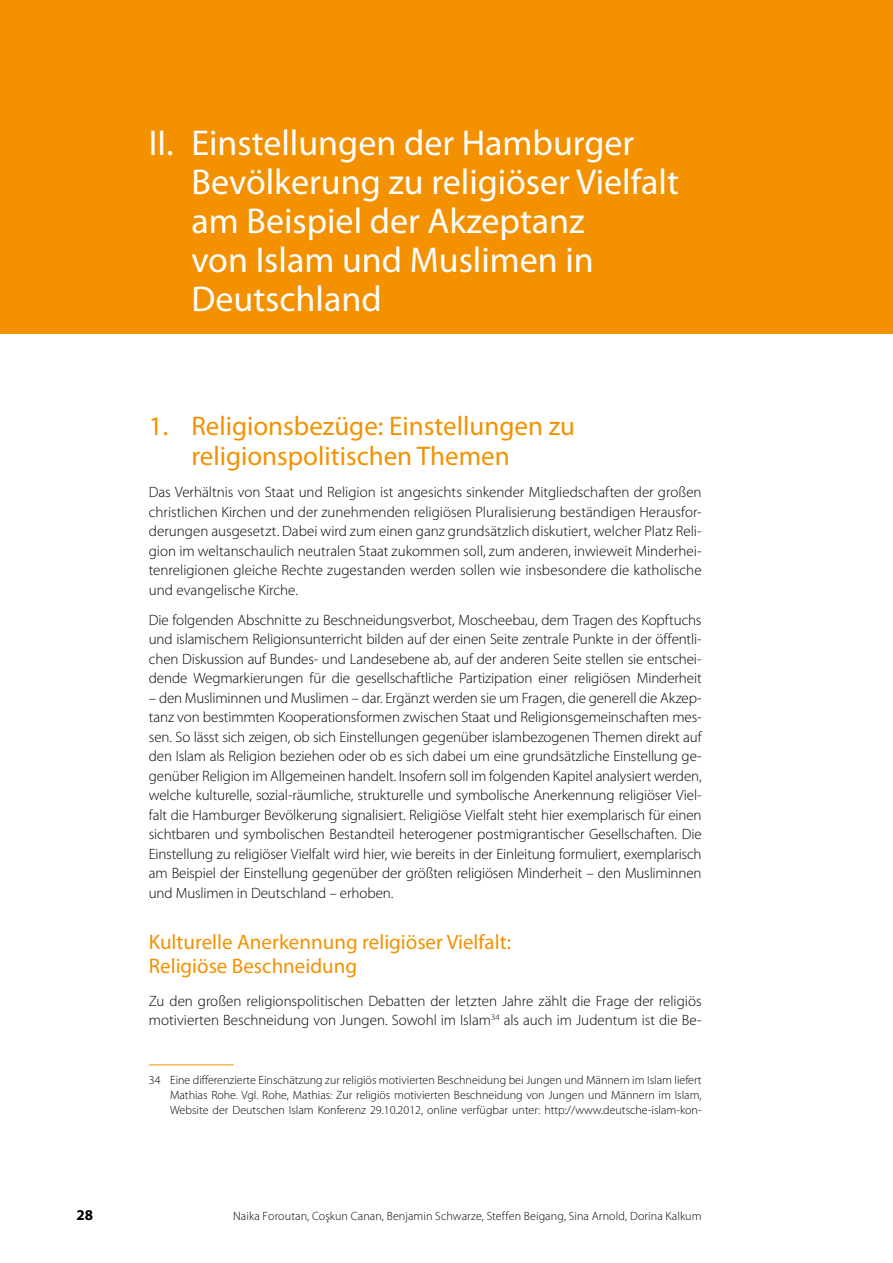
<style>
.page{position:relative;width:893px;height:1263px;background:#fff}
.page>*{position:absolute;margin:0;border:0;box-sizing:border-box;transform-origin:0 0}
._04_TIT_1{font:36px/39px "Myriad Pro";color:#fff}
._05_TIT_2{font:27px/30px "Myriad Pro";color:#f39100}
._06_TIT_3{font:21px/24px "Myriad Pro";color:#f39100}
._01_Fließtext{font:300 15px/19.5px "Myriad Pro";color:#000;text-align:justify}
.t1{font:700 15px "Myriad Pro";color:#000}
._03_Fußnote{font:300 12px/15px "Myriad Pro";letter-spacing:.005em;color:#000;text-align:justify}
</style>
<div class="page">
<div style="left:0;top:0;width:893px;height:334px;background:#f39100"></div>
<hr style="left:149px;top:1064px;width:85px;height:1px;background:#f39100">
<p class="_04_TIT_1" style="left:191px;top:122px;width:489px;text-indent:-43px">II. Einstellungen der Hamburger<br>Bevölkerung zu religiöser Vielfalt am Beispiel der Akzeptanz<br>von Islam und Muslimen in<br>Deutschland</p>
<p class="_05_TIT_2" style="left:191px;top:410px;width:385px;text-indent:-43px">1. Religionsbezüge: Einstellungen zu religionspolitischen Themen</p>
<p class="_01_Fließtext" style="left:149px;top:482px;width:554px">Das Verhältnis von Staat und Religion ist angesichts sinkender Mitgliedschaften der großen christlichen Kirchen und der zunehmenden religiösen Pluralisierung beständigen Herausfor&shy;derungen ausgesetzt. Dabei wird zum einen ganz grundsätzlich diskutiert, welcher Platz Reli&shy;gion im weltanschaulich neutralen Staat zukommen soll, zum anderen, inwieweit Minderhei&shy;tenreligionen gleiche Rechte zugestanden werden sollen wie insbesondere die katholische und evangelische Kirche.</p>
<p class="_01_Fließtext" style="left:149px;top:610px;width:554px">Die folgenden Abschnitte zu Beschneidungsverbot, Moscheebau, dem Tragen des Kopftuchs und islamischem Religionsunterricht bilden auf der einen Seite zentrale Punkte in der öffentli&shy;chen Diskussion auf Bundes- und Landesebene ab, auf der anderen Seite stellen sie entschei&shy;dende Wegmarkierungen für die gesellschaftliche Partizipation einer religiösen Minderheit</p>
<p class="_01_Fließtext" style="left:149px;top:688px;width:554px">– den Musliminnen und Muslimen – dar. Ergänzt werden sie um Fragen, die generell die Akzep&shy;tanz von bestimmten Kooperationsformen zwischen Staat und Religionsgemeinschaften mes&shy;sen. So lässt sich zeigen, ob sich Einstellungen gegenüber islambezogenen Themen direkt auf den Islam als Religion beziehen oder ob es sich dabei um eine grundsätzliche Einstellung ge&shy;genüber Religion im Allgemeinen handelt. Insofern soll im folgenden Kapitel analysiert werden, welche kulturelle, sozial-räumliche, strukturelle und symbolische Anerkennung religiöser Viel&shy;falt die Hamburger Bevölkerung signalisiert. Religiöse Vielfalt steht hier exemplarisch für einen sichtbaren und symbolischen Bestandteil heterogener postmigrantischer Gesellschaften. Die Einstellung zu religiöser Vielfalt wird hier, wie bereits in der Einleitung formuliert, exemplarisch am Beispiel der Einstellung gegenüber der größten religiösen Minderheit – den Musliminnen und Muslimen in Deutschland – erhoben.</p>
<p class="_06_TIT_3" style="left:149px;top:930px;width:364px">Kulturelle Anerkennung religiöser Vielfalt:<br>Religiöse Beschneidung</p>
<p class="_01_Fließtext" style="left:149px;top:991px;width:554px">Zu den großen religionspolitischen Debatten der letzten Jahre zählt die Frage der religiös motivierten Beschneidung von Jungen. Sowohl im Islam<sup>34</sup> als auch im Judentum ist die Be-</p>
<p class="_03_Fußnote" style="left:170px;top:1072px;width:533px;text-indent:-21px">34 Eine differenzierte Einschätzung zur religiös motivierten Beschneidung bei Jungen und Männern im Islam liefert Mathias Rohe. Vgl. Rohe, Mathias: Zur religiös motivierten Beschneidung von Jungen und Männern im Islam, Website der Deutschen Islam Konferenz 29.10.2012, online verfügbar unter: http://www.deutsche-islam-kon-</p>
<p class="t1" style="left:77px;top:1205px;width:18px">28</p>
<p class="_03_Fußnote" style="left:233px;top:1209px;width:470px">Naika Foroutan, Coşkun Canan, Benjamin Schwarze, Steffen Beigang, Sina Arnold, Dorina Kalkum</p>
</div>
